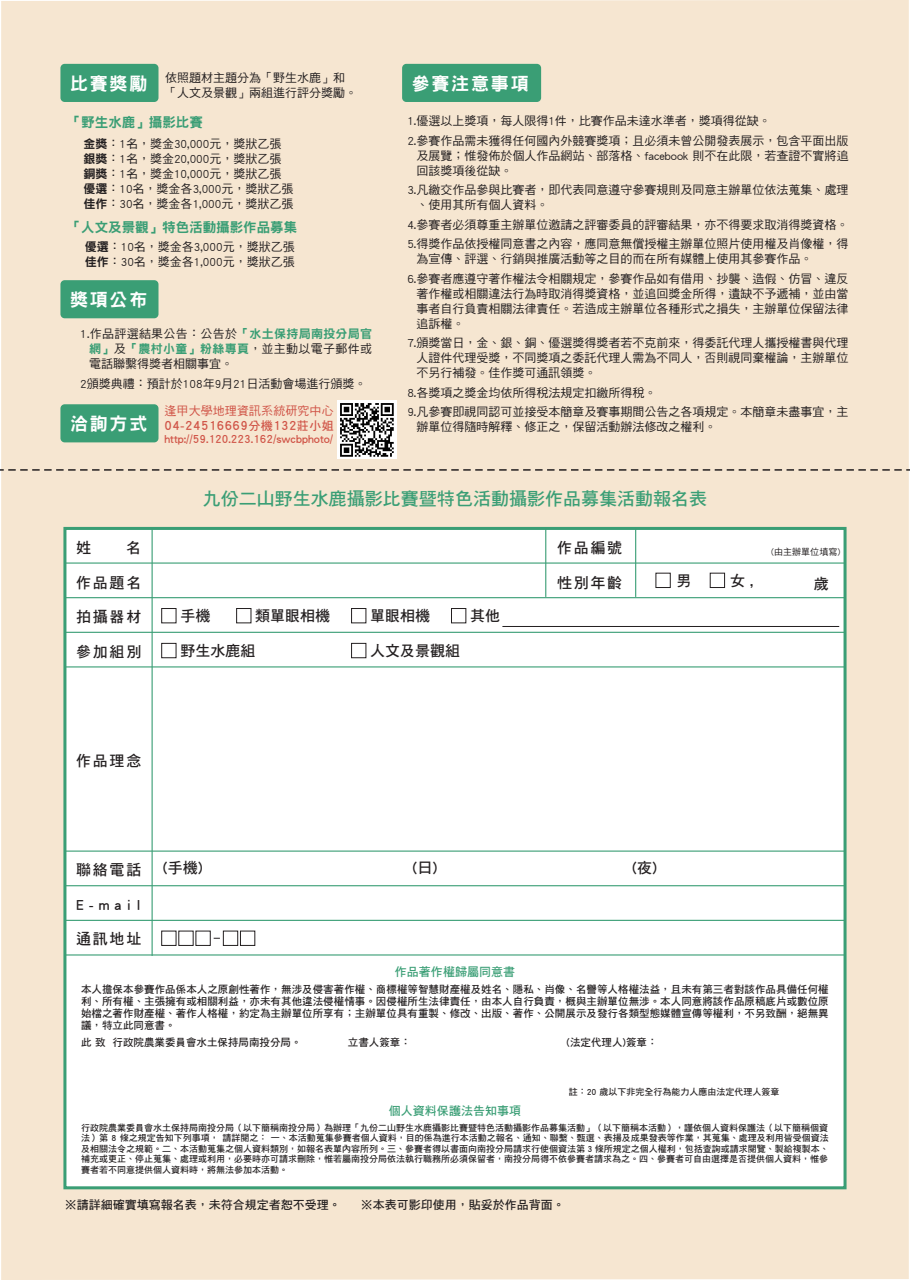
<style>
.page{position:relative;width:910px;height:1280px;background:#fff}
.page>*{position:absolute;margin:0;border:0;box-sizing:border-box;transform-origin:0 0}
.t1{font:18px "DF Hei Std W7";color:#3a9e75}
.t2{font:18px "DF Hei Std W9";letter-spacing:.1em;color:#fff}
.t3{font:15px "DF Hei Std W7";letter-spacing:.11em;color:#231f20}
.t4{font:13.5px "DF Hei Std W9";color:#3a9e75}
.t5{font:13.5px "DF Hei Std W7";letter-spacing:.035em;color:#d05447}
.t6{font:12px/15px "DF Hei Std W5";color:#231f20}
.t7{font:12px "DF Hei Std W7";color:#231f20}
.t8{font:12px "DF Hei Std W7";color:#d05447}
.t9{font:12px "DF Hei Std W5";letter-spacing:.025em;color:#231f20}
.t10{font:12px "DF Hei Std W9";letter-spacing:.025em;color:#3a9e75}
.t11{font:12px "DF Hei Std W7";color:#3a9e75}
.t12{font:12px "DF Hei Std W5";letter-spacing:.01em;color:#d05447}
.t13{font:10.5px/12px "DF Hei Std W7";letter-spacing:.005em;color:#231f20;text-align:justify}
.t14{font:9px/10.5px "DF Hei Std W7";color:#231f20;text-align:justify}
.t15{font:9px "DF Hei Std W5";color:#231f20}
.s1{font-family:"DF Hei Std W9"}
.s2{font-family:"DF Hei Std W9";color:#3a9e75}
.s3{font-family:"DF Hei Std W5";color:#231f20}
.s4{font-size:12px}
</style>
<div class="page">
<div style="left:1px;top:0;width:908px;height:1280px;background:#f6e6d1"></div>
<svg style="left:0;top:469px;width:910px;height:2px;background:#92877d"></svg>
<div style="left:63px;top:527px;width:783px;height:662px;background:#fff;border:3px solid #3a9e75"></div>
<hr style="left:65px;top:528px;width:780px;height:1px;background:#3a9e75">
<hr style="left:65px;top:666px;width:780px;height:1px;background:#3a9e75">
<hr style="left:65px;top:562px;width:780px;height:2px;background:#3a9e75">
<hr style="left:65px;top:597px;width:780px;height:1px;background:#3a9e75">
<hr style="left:65px;top:632px;width:780px;height:1px;background:#3a9e75">
<hr style="left:65px;top:954px;width:780px;height:1px;background:#3a9e75">
<hr style="left:65px;top:850px;width:780px;height:2px;background:#3a9e75">
<hr style="left:65px;top:885px;width:780px;height:1px;background:#3a9e75">
<hr style="left:65px;top:920px;width:780px;height:1px;background:#3a9e75">
<hr style="left:152px;top:529px;width:1px;height:427px;background:#3a9e75">
<div style="left:60px;top:280px;width:98px;height:38px;background:#3a9e75;border-radius:4px"></div>
<div style="left:60px;top:404px;width:98px;height:38px;background:#3a9e75;border-radius:4px"></div>
<div style="left:60px;top:64px;width:98px;height:38px;background:#3a9e75;border-radius:4px"></div>
<div style="left:402px;top:64px;width:139px;height:38px;background:#3a9e75;border-radius:4px"></div>
<hr style="left:635px;top:528px;width:1px;height:69px;background:#3a9e75">
<hr style="left:545px;top:528px;width:1px;height:69px;background:#3a9e75">
<div style="left:655px;top:573px;width:16px;height:15px;border:1px solid #231f20"></div>
<div style="left:710px;top:573px;width:15px;height:15px;border:1px solid #231f20"></div>
<div style="left:161px;top:608px;width:15px;height:15px;border:1px solid #231f20"></div>
<div style="left:236px;top:608px;width:15px;height:15px;border:1px solid #231f20"></div>
<div style="left:351px;top:608px;width:15px;height:15px;border:1px solid #231f20"></div>
<div style="left:161px;top:643px;width:15px;height:15px;border:1px solid #231f20"></div>
<div style="left:351px;top:643px;width:15px;height:15px;border:1px solid #231f20"></div>
<div style="left:451px;top:608px;width:15px;height:15px;border:1px solid #231f20"></div>
<hr style="left:502px;top:626px;width:337px;height:1px;background:#231f20">
<div style="left:161px;top:931px;width:15px;height:15px;border:1px solid #231f20"></div>
<div style="left:196px;top:931px;width:15px;height:15px;border:1px solid #231f20"></div>
<div style="left:223px;top:931px;width:15px;height:15px;border:1px solid #231f20"></div>
<div style="left:240px;top:931px;width:15px;height:15px;border:1px solid #231f20"></div>
<img style="left:338px;top:401px;width:58px;height:58px">
<h1 class="t2" style="left:70px;top:74px;width:79px">比賽獎勵</h1>
<p class="t6" style="left:165px;top:70px;width:194px">依照題材主題分為「野生水鹿」和「人文及景觀」兩組進行評分獎勵。</p>
<h1 class="t2" style="left:412px;top:74px;width:118px">參賽注意事項</h1>
<p class="t4" style="left:68px;top:115px;width:136px">「野生水鹿」攝影比賽</p>
<p class="t6" style="left:83px;top:136px;width:212px"><span class="s1">金獎</span>：1名，獎金30,000元，獎狀乙張<span class="s1">銀獎</span>：1名，獎金20,000元，獎狀乙張<span class="s1">銅獎</span>：1名，獎金10,000元，獎狀乙張<span class="s1">優選</span>：10名，獎金各3,000元，獎狀乙張<span class="s1">佳作</span>：30名，獎金各1,000元，獎狀乙張</p>
<p class="t4" style="left:68px;top:220px;width:231px">「人文及景觀」特色活動攝影作品募集</p>
<p class="t6" style="left:85px;top:239px;width:212px"><span class="s1">優選</span>：10名，獎金各3,000元，獎狀乙張<span class="s1">佳作</span>：30名，獎金各1,000元，獎狀乙張</p>
<p class="t6" style="left:407px;top:111px;width:442px;line-height:19.5px">1.優選以上獎項，每人限得1件，比賽作品未達水準者，獎項得從缺。<br>2.參賽作品需未獲得任何國內外競賽獎項；且必須未曾公開發表展示，包含平面出版</p>
<p class="t6" style="left:416px;top:148px;width:434px">及展覽；惟發佈於個人作品網站、部落格、facebook 則不在此限，若查證不實將追回該獎項後從缺。</p>
<p class="t6" style="left:416px;top:182px;width:433px;text-indent:-9px">3.凡繳交作品參與比賽者，即代表同意遵守參賽規則及同意主辦單位依法蒐集、處理、使用其所有個人資料。</p>
<p class="t6" style="left:407px;top:214px;width:442px;line-height:19.5px">4.參賽者必須尊重主辦單位邀請之評審委員的評審結果，亦不得要求取消得獎資格。<br>5.得獎作品依授權同意書之內容，應同意無償授權主辦單位照片使用權及肖像權，得</p>
<p class="t6" style="left:407px;top:249px;width:442px;line-height:19.5px;text-indent:9px">為宣傳、評選、行銷與推廣活動等之目的而在所有媒體上使用其參賽作品。<br>6.參賽者應遵守著作權法令相關規定，參賽作品如有借用、抄襲、造假、仿冒、違反</p>
<p class="t6" style="left:416px;top:286px;width:433px;text-align:justify">著作權或相關違法行為時取消得獎資格，並追回獎金所得，遺缺不予遞補，並由當事者自行負責相關法律責任。若造成主辦單位各種形式之損失，主辦單位保留法律追訴權。</p>
<p class="t6" style="left:416px;top:335px;width:433px;text-align:justify;text-indent:-9px">7.頒獎當日，金、銀、銅、優選獎得獎者若不克前來，得委託代理人攜授權書與代理人證件代理受獎，不同獎項之委託代理人需為不同人，否則視同棄權論，主辦單位不另行補發。佳作獎可通訊領獎。</p>
<p class="t6" style="left:407px;top:382px;width:442px;line-height:19.5px">8.各獎項之獎金均依所得稅法規定扣繳所得稅。<br>9.凡參賽即視同認可並接受本簡章及賽事期間公告之各項規定。本簡章未盡事宜，主</p>
<p class="t6" style="left:416px;top:419px;width:301px">辦單位得隨時解釋、修正之，保留活動辦法修改之權利。</p>
<h1 class="t2" style="left:70px;top:290px;width:79px">獎項公布</h1>
<p class="t9" style="left:80px;top:328px;width:293px">1.作品評選結果公告：公告於<span class="s2">「水土保持局南投分局官</span></p>
<p class="t10" style="left:89px;top:343px;width:284px">網」<span class="s3">及</span>「農村小童」粉絲專頁<span class="s3">，並主動以電子郵件或</span></p>
<p class="t6" style="left:80px;top:354px;width:288px;line-height:19.5px;text-indent:9px">電話聯繫得獎者相關事宜。<br>2頒獎典禮：預計於108年9月21日活動會場進行頒獎。</p>
<p class="t12" style="left:164px;top:404px;width:171px">逢甲大學地理資訊系統研究中心</p>
<p class="t5" style="left:164px;top:418px;width:171px">04-24516669<span class="s4">分機</span>132<span class="s4">莊小姐</span></p>
<p class="t8" style="left:164px;top:432px;width:170px">http://59.120.223.162/swcbphoto/</p>
<h1 class="t2" style="left:70px;top:414px;width:79px">洽詢方式</h1>
<p class="t3" style="left:76px;top:539px;width:16px">姓</p>
<p class="t3" style="left:126px;top:539px;width:16px">名</p>
<p class="t3" style="left:76px;top:574px;width:67px">作品題名</p>
<p class="t3" style="left:76px;top:608px;width:67px">拍攝器材</p>
<p class="t3" style="left:76px;top:643px;width:67px">參加組別</p>
<h1 class="t1" style="left:203px;top:489px;width:505px">九份二山野生水鹿攝影比賽暨特色活動攝影作品募集活動報名表</h1>
<p class="t3" style="left:180px;top:607px;width:31px">手機</p>
<p class="t3" style="left:255px;top:607px;width:76px">類單眼相機</p>
<p class="t3" style="left:370px;top:607px;width:61px">單眼相機</p>
<p class="t3" style="left:180px;top:642px;width:76px">野生水鹿組</p>
<p class="t3" style="left:370px;top:642px;width:91px">人文及景觀組</p>
<p class="t3" style="left:470px;top:607px;width:31px">其他</p>
<p class="t3" style="left:557px;top:540px;width:67px">作品編號</p>
<p class="t3" style="left:557px;top:574px;width:67px">性別年齡</p>
<p class="t15" style="left:771px;top:547px;width:70px">(由主辦單位填寫)</p>
<p class="t3" style="left:676px;top:572px;width:16px">男</p>
<p class="t3" style="left:730px;top:572px;width:25px">女 ,</p>
<p class="t3" style="left:814px;top:575px;width:16px">歲</p>
<p class="t3" style="left:76px;top:752px;width:67px">作品理念</p>
<p class="t3" style="left:76px;top:862px;width:67px">聯絡電話</p>
<p class="t3" style="left:76px;top:896px;width:67px">E-mail</p>
<p class="t3" style="left:76px;top:931px;width:67px">通訊地址</p>
<p class="t3" style="left:163px;top:860px;width:41px">(手機)</p>
<p class="t3" style="left:412px;top:860px;width:26px">(日)</p>
<p class="t3" style="left:632px;top:860px;width:26px">(夜)</p>
<p class="t11" style="left:395px;top:965px;width:121px">作品著作權歸屬同意書</p>
<p class="t13" style="left:81px;top:983px;width:749px">本人擔保本參賽作品係本人之原創性著作，無涉及侵害著作權、商標權等智慧財產權及姓名、隱私、肖像、名譽等人格權法益，且未有第三者對該作品具備任何權利、所有權、主張擁有或相關利益，亦未有其他違法侵權情事。因侵權所生法律責任，由本人自行負責，概與主辦單位無涉。本人同意將該作品原稿底片或數位原始檔之著作財產權、著作人格權，約定為主辦單位所享有；主辦單位具有重製、修改、出版、著作、公開展示及發行各類型態媒體宣傳等權利，不另致酬，絕無異議，特立此同意書。</p>
<p class="t13" style="left:81px;top:1036px;width:222px">此 致 行政院農業委員會水土保持局南投分局。</p>
<p class="t13" style="left:348px;top:1036px;width:64px">立書人簽章：</p>
<p class="t14" style="left:569px;top:1086px;width:212px">註：20 歲以下非完全行為能力人應由法定代理人簽章</p>
<p class="t11" style="left:389px;top:1104px;width:133px">個人資料保護法告知事項</p>
<p class="t14" style="left:81px;top:1122px;width:749px">行政院農業委員會水土保持局南投分局（以下簡稱南投分局）為辦理「九份二山野生水鹿攝影比賽暨特色活動攝影作品募集活動」（以下簡稱本活動），謹依個人資料保護法（以下簡稱個資法）第 8 條之規定告知下列事項， 請詳閱之： 一、本活動蒐集參賽者個人資料，目的係為進行本活動之報名、通知、聯繫、甄選、表揚及成果發表等作業，其蒐集、處理及利用皆受個資法及相關法令之規範。二、本活動蒐集之個人資料類別，如報名表單內容所列。三、參賽者得以書面向南投分局請求行使個資法第 3 條所規定之個人權利，包括查詢或請求閱覽、製給複製本、補充或更正、停止蒐集、處理或利用，必要時亦可請求刪除，惟若屬南投分局依法執行職務所必須保留者，南投分局得不依參賽者請求為之。四、參賽者可自由選擇是否提供個人資料，惟參賽者若不同意提供個人資料時，將無法參加本活動。</p>
<p class="t13" style="left:567px;top:1036px;width:92px">(法定代理人)簽章：</p>
<p class="t7" style="left:65px;top:1198px;width:278px">※請詳細確實填寫報名表，未符合規定者恕不受理。</p>
<p class="t7" style="left:361px;top:1198px;width:205px">※本表可影印使用，貼妥於作品背面。</p>
</div>
